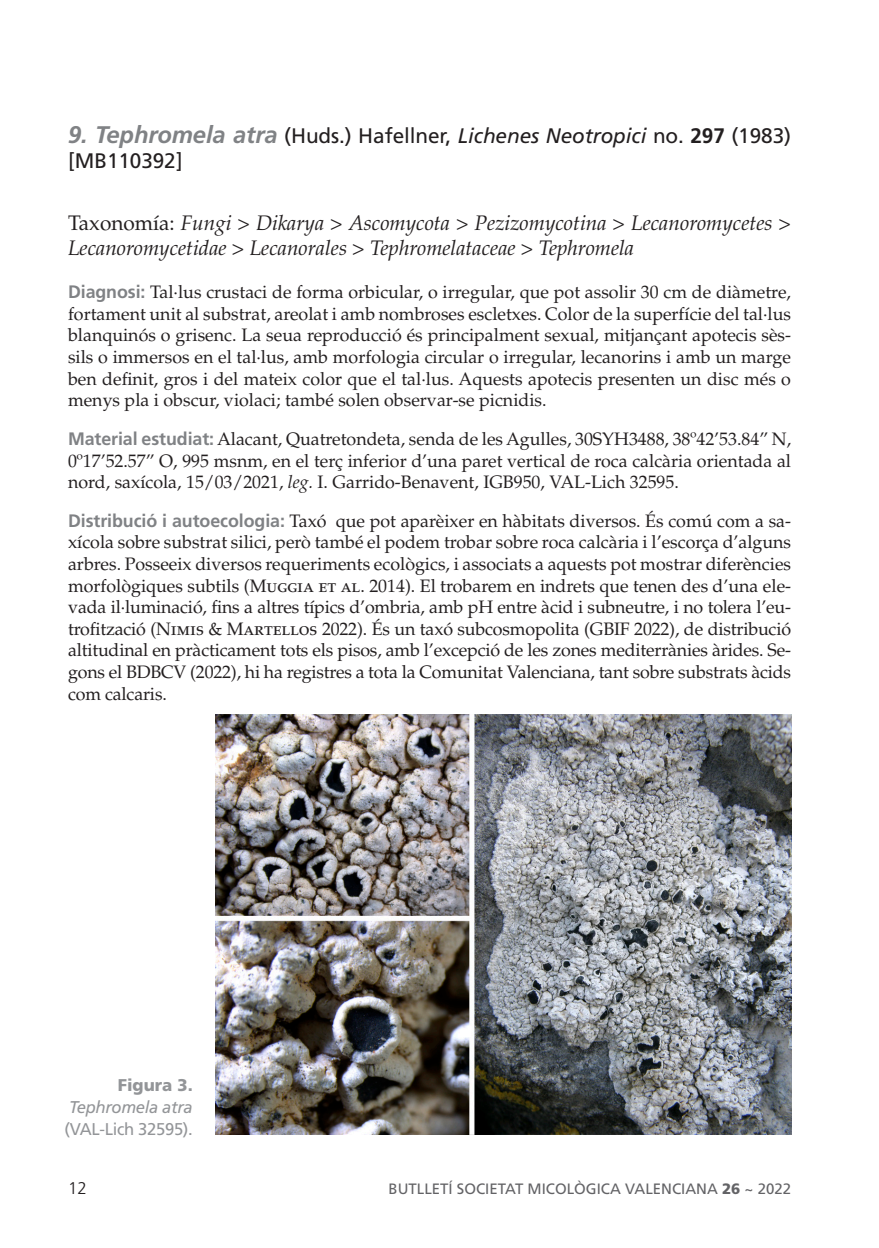
<style>
.page{position:relative;width:879px;height:1248px;background:#fff}
.page>*{position:absolute;margin:0;border:0;box-sizing:border-box;transform-origin:0 0}
.Texto_Base{font:italic 21px/25.2px "Palatino LT Std";color:#231f20}
.Texto_Base-2{font:21px/25.2px "Frutiger LT Std";letter-spacing:-.005em;color:#231f20}
.Texto_Base-3{font:18px/21.6px "Palatino LT Std";color:#231f20;text-align:justify}
.t1{font:17px/22px "Frutiger LT Std";letter-spacing:-.02em;color:#939598;text-align:justify}
.t2{font:300 17px "Frutiger LT Std";color:#231f20}
.t3{font:15px "Frutiger LT Std";color:#636366}
.s1{font-weight:700;font-style:italic;font-size:24px;color:#808285}
.s2{font-style:italic}
.s3{font-weight:700}
.s4{font-style:normal}
.s5{font-family:"Frutiger LT Std";font-weight:700;color:#808285}
.s6{font-weight:900}
</style>
<div class="page">
<img style="left:215px;top:714px;width:576px;height:420px">
<p class="Texto_Base-2" style="left:68px;top:123px;width:724px"><span class="s1">9. Tephromela atra</span> (Huds.) Hafellner, <span class="s2">Lichenes Neotropici</span> no. <span class="s3">297</span> (1983) [MB110392]</p>
<p class="Texto_Base" style="left:68px;top:210px;width:724px"><span class="s4">Taxonomía:</span> Fungi <span class="s4">&gt;</span> Dikarya <span class="s4">&gt;</span> Ascomycota <span class="s4">&gt;</span> Pezizomycotina <span class="s4">&gt;</span> Lecanoromycetes <span class="s4">&gt;<br></span>Lecanoromycetidae <span class="s4">&gt;</span> Lecanorales <span class="s4">&gt;</span> Tephromelataceae <span class="s4">&gt;</span> Tephromela</p>
<p class="Texto_Base-3" style="left:68px;top:281px;width:724px"><span class="s5">Diagnosi:</span> Tal·lus crustaci de forma orbicular, o irregular, que pot assolir 30 cm de diàmetre, fortament unit al substrat, areolat i amb nombroses escletxes. Color de la superfície del tal·lus blanquinós o grisenc. La seua reproducció és principalment sexual, mitjançant apotecis sès&shy;sils o immersos en el tal·lus, amb morfologia circular o irregular, lecanorins i amb un marge ben definit, gros i del mateix color que el tal·lus. Aquests apotecis presenten un disc més o menys pla i obscur, violaci; també solen observar-se picnidis.</p>
<p class="Texto_Base-3" style="left:68px;top:428px;width:724px"><span class="s5">Material estudiat:</span> Alacant, Quatretondeta, senda de les Agulles, 30SYH3488, 38º42’53.84” N, 0º17’52.57” O, 995 msnm, en el terç inferior d’una paret vertical de roca calcària orientada al nord, saxícola, 15/03/2021, <span class="s2">leg.</span> I. Garrido-Benavent, IGB950, VAL-Lich 32595.</p>
<p class="Texto_Base-3" style="left:68px;top:510px;width:724px"><span class="s5">Distribució i autoecologia:</span> Taxó que pot aparèixer en hàbitats diversos. És comú com a sa&shy;xícola sobre substrat silici, però també el podem trobar sobre roca calcària i l’escorça d’alguns arbres. Posseeix diversos requeriments ecològics, i associats a aquests pot mostrar diferències morfològiques subtils (Muggia et al. 2014). El trobarem en indrets que tenen des d’una ele&shy;vada il·luminació, fins a altres típics d’ombria, amb pH entre àcid i subneutre, i no tolera l’eu&shy;trofització (Nimis &amp; Martellos 2022). És un taxó subcosmopolita (GBIF 2022), de distribució altitudinal en pràcticament tots els pisos, amb l’excepció de les zones mediterrànies àrides. Se&shy;gons el BDBCV (2022), hi ha registres a tota la Comunitat Valenciana, tant sobre substrats àcids com calcaris.</p>
<p class="t1" style="left:64px;top:1073px;width:130px;text-indent:53px"><span class="s6">Figura 3.<br></span><span class="s2">Tephromela atra </span>(VAL-Lich 32595).</p>
<p class="t2" style="left:68px;top:1177px;width:20px">12</p>
<p class="t3" style="left:388px;top:1179px;width:404px">BUTLLETÍ SOCIETAT MICOLÒGICA VALENCIANA <span class="s6">26</span> ~ 2022</p>
</div>
